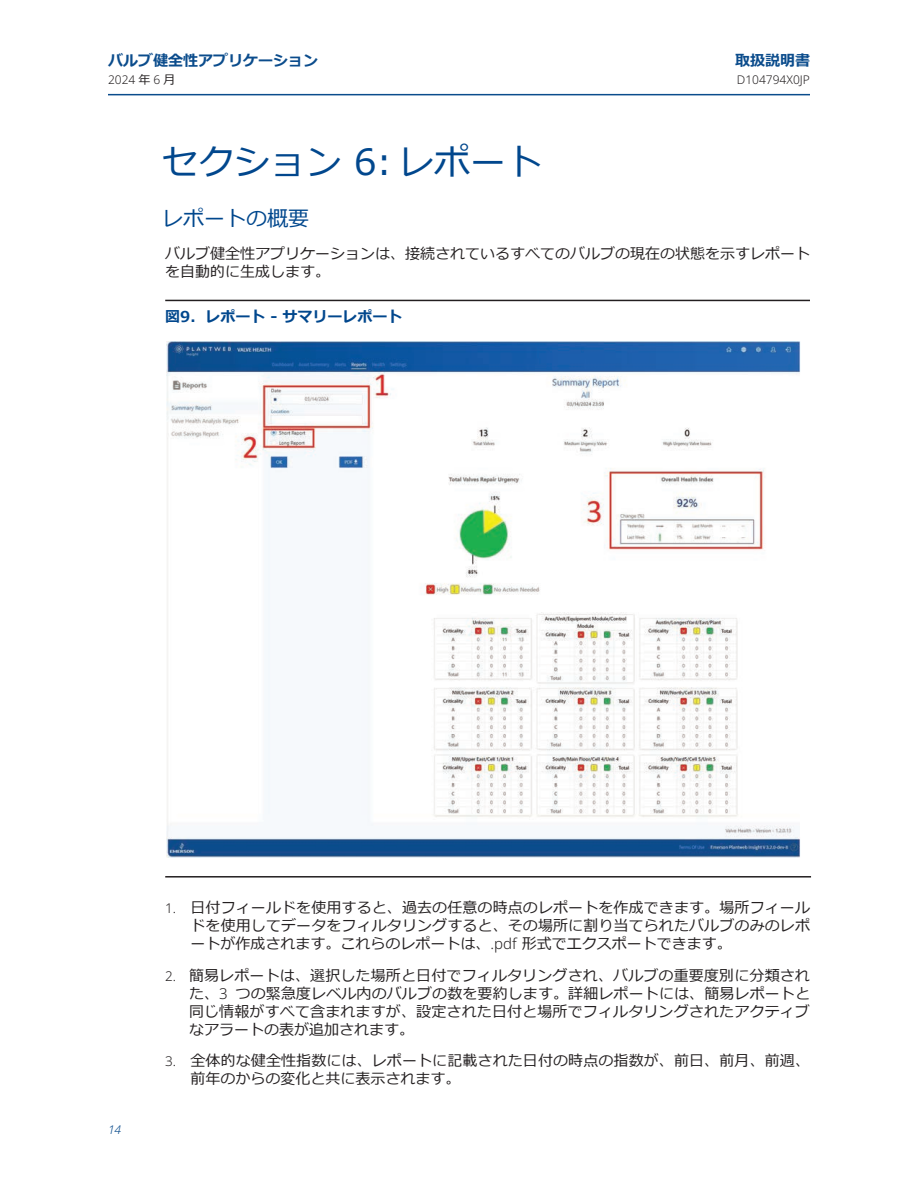
<style>
.page{position:relative;width:918px;height:1188px;background:#fff}
.page>*{position:absolute;margin:0;border:0;box-sizing:border-box;transform-origin:0 0}
.t1{font:36px "Meiryo";color:#01478d}
.t2{font:21px "Meiryo";color:#01478d}
.t3{font:15px/18px "Meiryo";color:#231f20}
.t4{font:700 15px "Meiryo";color:#0b4c8c}
.t5{font:700 15px "Meiryo";color:#01478d}
.t6{font:300 12px "Noto Sans";color:#231f20}
.t7{font:italic 300 12px "Noto Sans";color:#0b4c8c}
.s1{font-family:"Meiryo";font-weight:400}
.s2{font-family:"Noto Sans";font-weight:300;font-size:13.5px}
.s3{font-family:"Noto Sans";font-weight:300}
</style>
<div class="page">
<hr style="left:108px;top:94px;width:702px;height:1px;background:#0b4c8c">
<hr style="left:165px;top:300px;width:645px;height:1px;background:#231f20">
<img style="left:166px;top:341px;width:635px;height:516px">
<hr style="left:165px;top:876px;width:646px;height:2px;background:#231f20">
<p class="t4" style="left:108px;top:50px;width:211px">バルブ健全性アプリケーション</p>
<p class="t4" style="left:735px;top:50px;width:76px">取扱説明書</p>
<p class="t6" style="left:108px;top:72px;width:69px">2024 <span class="s1">年</span> 6 <span class="s1">月</span></p>
<p class="t6" style="left:737px;top:72px;width:75px">D104794X0JP</p>
<h1 class="t1" style="left:162px;top:137px;width:382px">セクション 6: レポート</h1>
<h2 class="t2" style="left:162px;top:204px;width:148px">レポートの概要</h2>
<p class="t3" style="left:165px;top:246px;width:647px">バルブ健全性アプリケーションは、接続されているすべてのバルブの現在の状態を示すレポートを自動的に生成します。</p>
<p class="t5" style="left:165px;top:307px;width:239px">図9. レポート - サマリーレポート</p>
<p class="t7" style="left:108px;top:1121px;width:15px">14</p>
<p class="t3" style="left:190px;top:900px;width:621px;text-align:justify;text-indent:-26px"><span class="s2">1.</span> 日付フィールドを使用すると、過去の任意の時点のレポートを作成できます。場所フィールドを使用してデータをフィルタリングすると、その場所に割り当てられたバルブのみのレポートが作成されます。これらのレポートは、<span class="s3">.pdf</span> 形式でエクスポートできます。</p>
<p class="t3" style="left:189px;top:967px;width:623px;text-align:justify;text-indent:-24px"><span class="s2">2.</span> 簡易レポートは、選択した場所と日付でフィルタリングされ、バルブの重要度別に分類された、<span class="s3">3</span> つの緊急度レベル内のバルブの数を要約します。詳細レポートには、簡易レポートと同じ情報がすべて含まれますが、設定された日付と場所でフィルタリングされたアクティブなアラートの表が追加されます。</p>
<p class="t3" style="left:190px;top:1053px;width:621px;text-indent:-26px"><span class="s2">3.</span> 全体的な健全性指数には、レポートに記載された日付の時点の指数が、前日、前月、前週、前年のからの変化と共に表示されます。</p>
</div>
